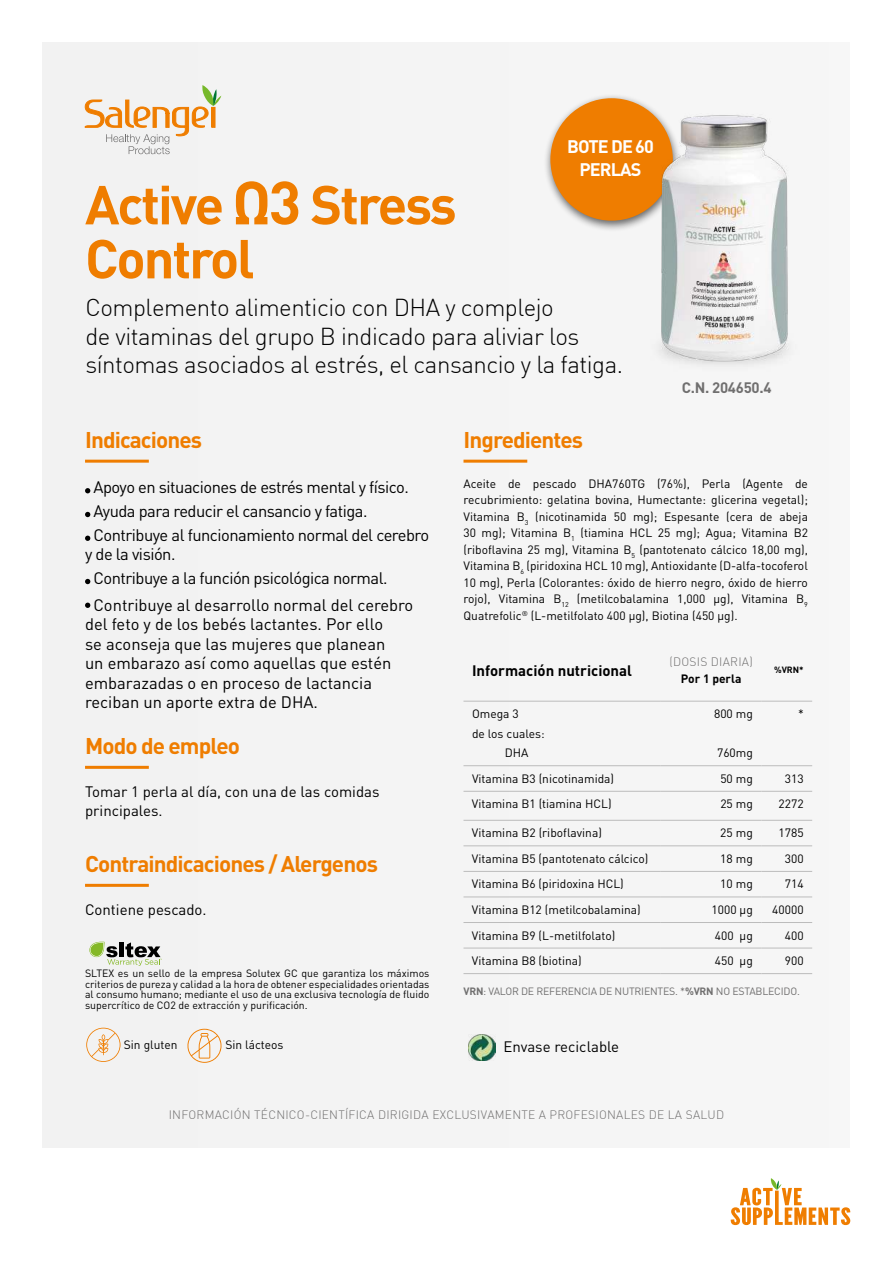
<style>
.page{position:relative;width:893px;height:1263px;background:#fff}
.page>*{position:absolute;margin:0;border:0;box-sizing:border-box;transform-origin:0 0}
.t1{font:700 54px/54px "DIN";letter-spacing:-.04em;color:#ef7d00}
.t2{font:300 24px/28.5px "DIN";letter-spacing:-.02em;color:#000}
.t3{font:700 22.5px "DIN";letter-spacing:-.04em;color:#ef7d00}
.t4{font:700 18px/22.5px "DIN";letter-spacing:-.05em;color:#fff;text-align:center}
.t5{font:16.5px/19.5px "DIN";letter-spacing:-.015em;color:#000}
.t6{font:15px/19.5px "DIN";color:#000}
.t7{font:700 15px "DIN";color:#000}
.t8{font:700 15px "DIN";letter-spacing:-.02em;color:#706f6f}
.t9{font:12px/16.5px "DIN";color:#000;text-align:justify}
.t10{font:300 12px "DIN";letter-spacing:.02em;color:#706f6f}
.t11{font:700 12px "DIN";color:#000}
.t12{font:10.5px/10.5px "DIN";color:#000;text-align:justify}
.t13{font:10.5px "DIN";letter-spacing:-.02em;color:#706f6f}
.t14{font:700 9px "DIN";color:#000}
.s1{font-size:60px}
.s2{font-weight:700}
</style>
<div class="page">
<div style="left:43px;top:43px;width:807px;height:1105px;background:#f2f2f2"></div>
<svg style="left:731px;top:1178px;width:119px;height:47px"></svg>
<div style="left:543px;top:93px;width:139px;height:139px;background:#000;opacity:.6"></div>
<div style="left:550px;top:98px;width:123px;height:123px;background:#ef7d00;border-radius:50%"></div>
<hr style="left:85px;top:460px;width:64px;height:3px;background:#ef7d00">
<svg style="left:85px;top:488px;width:5px;height:5px"></svg>
<svg style="left:85px;top:512px;width:5px;height:5px"></svg>
<svg style="left:85px;top:536px;width:5px;height:5px"></svg>
<svg style="left:85px;top:579px;width:5px;height:5px"></svg>
<svg style="left:85px;top:603px;width:5px;height:5px"></svg>
<hr style="left:85px;top:884px;width:64px;height:3px;background:#ef7d00">
<hr style="left:85px;top:766px;width:64px;height:3px;background:#ef7d00">
<hr style="left:463px;top:460px;width:64px;height:3px;background:#ef7d00">
<svg style="left:85px;top:85px;width:136px;height:69px"></svg>
<svg style="left:89px;top:942px;width:73px;height:24px"></svg>
<hr style="left:463px;top:701px;width:198px;height:1px;background:#bcbcbc">
<hr style="left:661px;top:701px;width:100px;height:1px;background:#bcbcbc">
<hr style="left:761px;top:701px;width:51px;height:1px;background:#bcbcbc">
<hr style="left:463px;top:765px;width:198px;height:1px;background:#bcbcbc">
<hr style="left:661px;top:765px;width:100px;height:1px;background:#bcbcbc">
<hr style="left:761px;top:765px;width:51px;height:1px;background:#bcbcbc">
<hr style="left:463px;top:791px;width:198px;height:1px;background:#bcbcbc">
<hr style="left:661px;top:791px;width:100px;height:1px;background:#bcbcbc">
<hr style="left:761px;top:791px;width:51px;height:1px;background:#bcbcbc">
<hr style="left:463px;top:820px;width:198px;height:1px;background:#bcbcbc">
<hr style="left:661px;top:820px;width:100px;height:1px;background:#bcbcbc">
<hr style="left:761px;top:820px;width:51px;height:1px;background:#bcbcbc">
<hr style="left:463px;top:845px;width:198px;height:1px;background:#bcbcbc">
<hr style="left:661px;top:845px;width:100px;height:1px;background:#bcbcbc">
<hr style="left:761px;top:845px;width:51px;height:1px;background:#bcbcbc">
<hr style="left:463px;top:871px;width:198px;height:1px;background:#bcbcbc">
<hr style="left:661px;top:871px;width:100px;height:1px;background:#bcbcbc">
<hr style="left:761px;top:871px;width:51px;height:1px;background:#bcbcbc">
<hr style="left:463px;top:896px;width:198px;height:1px;background:#bcbcbc">
<hr style="left:661px;top:896px;width:100px;height:1px;background:#bcbcbc">
<hr style="left:761px;top:896px;width:51px;height:1px;background:#bcbcbc">
<hr style="left:463px;top:922px;width:198px;height:1px;background:#bcbcbc">
<hr style="left:661px;top:922px;width:100px;height:1px;background:#bcbcbc">
<hr style="left:761px;top:922px;width:51px;height:1px;background:#bcbcbc">
<hr style="left:463px;top:948px;width:198px;height:1px;background:#bcbcbc">
<hr style="left:661px;top:948px;width:100px;height:1px;background:#bcbcbc">
<hr style="left:761px;top:948px;width:51px;height:1px;background:#bcbcbc">
<hr style="left:463px;top:973px;width:198px;height:1px;background:#bcbcbc">
<hr style="left:661px;top:973px;width:100px;height:1px;background:#bcbcbc">
<hr style="left:761px;top:973px;width:51px;height:1px;background:#bcbcbc">
<img style="left:640px;top:93px;width:148px;height:270px">
<img style="left:469px;top:1034px;width:27px;height:27px">
<svg style="left:86px;top:1028px;width:34px;height:34px"></svg>
<svg style="left:187px;top:1029px;width:35px;height:34px"></svg>
<h1 class="t1" style="left:85px;top:176px;width:373px">Active <span class="s1">Ω3</span> Stress<br>Control</h1>
<h3 class="t4" style="left:567px;top:135px;width:88px">BOTE DE 60<br>PERLAS</h3>
<h2 class="t2" style="left:85px;top:293px;width:539px">Complemento alimenticio con DHA y complejo<br>de vitaminas del grupo B indicado para aliviar los síntomas asociados al estrés, el cansancio y la fatiga.</h2>
<p class="t8" style="left:682px;top:378px;width:91px">C.N. 204650.4</p>
<h3 class="t3" style="left:85px;top:425px;width:119px">Indicaciones</h3>
<h3 class="t5" style="left:93px;top:475px;width:337px;line-height:23.7px">Apoyo en situaciones de estrés mental y físico.<br>Ayuda para reducir el cansancio y fatiga.<br>Contribuye al funcionamiento normal del cerebro</h3>
<h3 class="t5" style="left:93px;top:542px;width:296px;line-height:23.7px;text-indent:-8px">y de la visión.<br>Contribuye a la función psicológica normal.</h3>
<h3 class="t5" style="left:85px;top:595px;width:330px;text-indent:8px">Contribuye al desarrollo normal del cerebro del feto y de los bebés lactantes. Por ello<br>se aconseja que las mujeres que planean<br>un embarazo así como aquellas que estén embarazadas o en proceso de lactancia reciban un aporte extra de DHA.</h3>
<h3 class="t3" style="left:463px;top:425px;width:121px">Ingredientes</h3>
<p class="t9" style="left:463px;top:475px;width:346px">Aceite de pescado DHA760TG (76%), Perla (Agente de recubrimiento: gelatina bovina, Humectante: glicerina vegetal); Vitamina B<sub>3</sub> (nicotinamida 50 mg); Espesante (cera de abeja 30 mg); Vitamina B<sub>1</sub> (tiamina HCL 25 mg); Agua; Vitamina B2 (riboflavina 25 mg), Vitamina B<sub>5</sub> (pantotenato cálcico 18,00 mg), Vitamina B<sub>6</sub> (piridoxina HCL 10 mg), Antioxidante (D-alfa-tocoferol 10 mg), Perla (Colorantes: óxido de hierro negro, óxido de hierro rojo), Vitamina B<sub>12</sub> (metilcobalamina 1,000 μg), Vitamina B<sub>9<br></sub>Quatrefolic<sup>®</sup> (L-metilfolato 400 μg), Biotina (450 μg).</p>
<p class="t10" style="left:669px;top:655px;width:85px">(DOSIS DIARIA)</p>
<p class="t11" style="left:681px;top:671px;width:62px">Por 1 perla</p>
<p class="t7" style="left:472px;top:660px;width:162px">Información nutricional</p>
<p class="t14" style="left:774px;top:664px;width:31px">%VRN*</p>
<p class="t9" style="left:472px;top:705px;width:48px">Omega 3</p>
<p class="t9" style="left:472px;top:725px;width:74px">de los cuales:</p>
<p class="t9" style="left:505px;top:744px;width:25px">DHA</p>
<p class="t9" style="left:714px;top:705px;width:40px">800 mg</p>
<p class="t9" style="left:717px;top:744px;width:37px">760mg</p>
<p class="t9" style="left:798px;top:705px;width:7px">*</p>
<h3 class="t3" style="left:85px;top:731px;width:156px">Modo de empleo</h3>
<p class="t6" style="left:85px;top:781px;width:296px">Tomar 1 perla al día, con una de las comidas principales.</p>
<p class="t9" style="left:472px;top:770px;width:144px">Vitamina B3 (nicotinamida)</p>
<p class="t9" style="left:720px;top:770px;width:34px">50 mg</p>
<p class="t9" style="left:785px;top:770px;width:20px">313</p>
<p class="t9" style="left:472px;top:795px;width:141px">Vitamina B1 (tiamina HCL)</p>
<p class="t9" style="left:720px;top:795px;width:34px">25 mg</p>
<p class="t9" style="left:779px;top:795px;width:27px">2272</p>
<p class="t9" style="left:472px;top:824px;width:131px">Vitamina B2 (riboflavina)</p>
<p class="t9" style="left:720px;top:824px;width:34px">25 mg</p>
<p class="t9" style="left:779px;top:824px;width:27px">1785</p>
<p class="t9" style="left:472px;top:850px;width:178px">Vitamina B5 (pantotenato cálcico)</p>
<p class="t9" style="left:720px;top:850px;width:34px">18 mg</p>
<p class="t9" style="left:785px;top:850px;width:20px">300</p>
<p class="t9" style="left:472px;top:876px;width:153px">Vitamina B6 (piridoxina HCL)</p>
<p class="t9" style="left:720px;top:876px;width:34px">10 mg</p>
<p class="t9" style="left:785px;top:876px;width:20px">714</p>
<p class="t9" style="left:472px;top:901px;width:170px">Vitamina B12 (metilcobalamina)</p>
<p class="t9" style="left:712px;top:901px;width:43px">1000 μg</p>
<p class="t9" style="left:772px;top:901px;width:33px">40000</p>
<p class="t9" style="left:472px;top:927px;width:145px">Vitamina B9 (L-metilfolato)</p>
<p class="t9" style="left:715px;top:927px;width:40px">400 μg</p>
<p class="t9" style="left:785px;top:927px;width:20px">400</p>
<p class="t9" style="left:472px;top:952px;width:111px">Vitamina B8 (biotina)</p>
<p class="t9" style="left:715px;top:952px;width:40px">450 μg</p>
<p class="t9" style="left:785px;top:952px;width:20px">900</p>
<h3 class="t3" style="left:85px;top:849px;width:294px">Contraindicaciones / Alergenos</h3>
<p class="t6" style="left:85px;top:899px;width:123px">Contiene pescado.</p>
<p class="t12" style="left:85px;top:968px;width:346px">SLTEX es un sello de la empresa Solutex GC que garantiza los máximos criterios de pureza y calidad a la hora de obtener especialidades orientadas al consumo humano; mediante el uso de una exclusiva tecnología de fluido supercrítico de CO2 de extracción y purificación.</p>
<p class="t9" style="left:124px;top:1036px;width:55px">Sin gluten</p>
<p class="t9" style="left:225px;top:1036px;width:60px">Sin lácteos</p>
<p class="t6" style="left:503px;top:1036px;width:117px">Envase reciclable</p>
<p class="t13" style="left:463px;top:985px;width:338px"><span class="s2">VRN</span>: VALOR DE REFERENCIA DE NUTRIENTES. *<span class="s2">%VRN</span> NO ESTABLECIDO.</p>
<p class="t10" style="left:169px;top:1107px;width:557px">INFORMACIÓN TÉCNICO-CIENTÍFICA DIRIGIDA EXCLUSIVAMENTE A PROFESIONALES DE LA SALUD</p>
</div>
